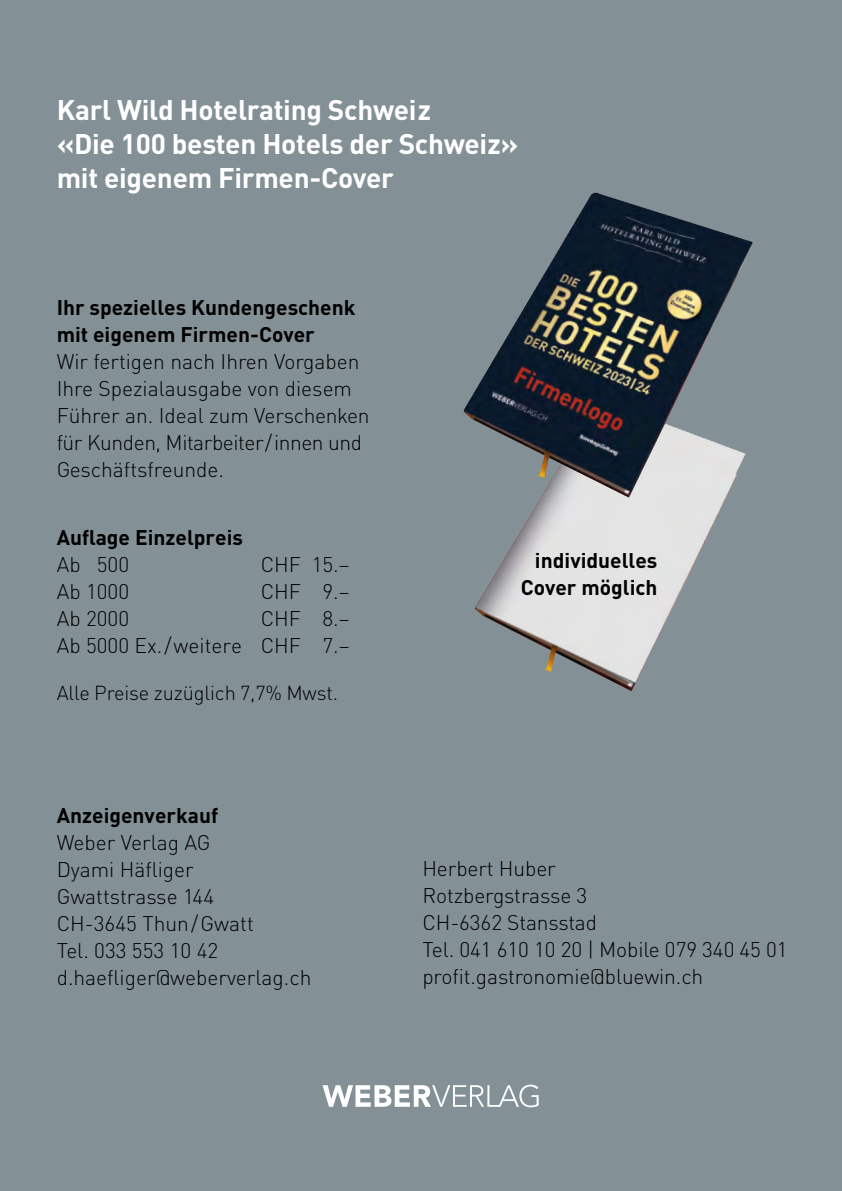
<style>
.page{position:relative;width:842px;height:1191px;background:#839197}
.page>*{position:absolute;margin:0;border:0;box-sizing:border-box;transform-origin:0 0}
.t1{font:700 28px/34px "DIN";letter-spacing:-.01em;color:#fff}
.t2{font:300 21px/27px "DIN";color:#000}
.t3{font:700 21px/27px "DIN";color:#000}
.t4{font:300 20px "DIN";letter-spacing:-.005em;color:#000}
</style>
<div class="page">
<img style="left:474px;top:498px;width:252px;height:193px">
<svg style="left:323px;top:1084px;width:216px;height:23px"></svg>
<img style="left:463px;top:192px;width:290px;height:306px">
<h1 class="t1" style="left:57px;top:91px;width:463px">Karl Wild Hotelrating Schweiz<br>«Die 100 besten Hotels der Schweiz» mit eigenem Firmen-Cover</h1>
<p class="t3" style="left:57px;top:293px;width:300px">Ihr spezielles Kundengeschenk mit eigenem Firmen-Cover</p>
<p class="t2" style="left:57px;top:348px;width:314px">Wir fertigen nach Ihren Vorgaben<br>Ihre Spezialausgabe von diesem<br>Führer an. Ideal zum Verschenken für Kunden, Mitarbeiter/innen und<br>Geschäftsfreunde.</p>
<p class="t3" style="left:57px;top:522px;width:188px">Auflage Einzelpreis</p>
<p class="t2" style="left:57px;top:550px;width:74px">Ab 500</p>
<p class="t2" style="left:261px;top:550px;width:90px">CHF 15.–</p>
<p class="t2" style="left:57px;top:577px;width:74px">Ab 1000</p>
<p class="t2" style="left:261px;top:577px;width:90px">CHF 9.–</p>
<p class="t2" style="left:57px;top:604px;width:74px">Ab 2000</p>
<p class="t2" style="left:57px;top:604px;width:294px;text-align:right">CHF 8.–<br>Ab 5000 Ex./weitere CHF 7.–</p>
<p class="t4" style="left:57px;top:680px;width:283px">Alle Preise zuzüglich 7,7% Mwst.</p>
<p class="t3" style="left:57px;top:800px;width:163px">Anzeigenverkauf</p>
<p class="t2" style="left:57px;top:828px;width:256px">Weber Verlag AG<br>Dyami Häfliger<br>Gwattstrasse 144<br>CH-3645 Thun/Gwatt<br>Tel. 033 553 10 42 d.haefliger@weberverlag.ch</p>
<p class="t3" style="left:521px;top:545px;width:138px;text-align:right">individuelles<br>Cover möglich</p>
<p class="t2" style="left:422px;top:855px;width:367px">Herbert Huber<br>Rotzbergstrasse 3<br>CH-6362 Stansstad<br>Tel. 041 610 10 20 | Mobile 079 340 45 01 profit.gastronomie@bluewin.ch</p>
</div>
